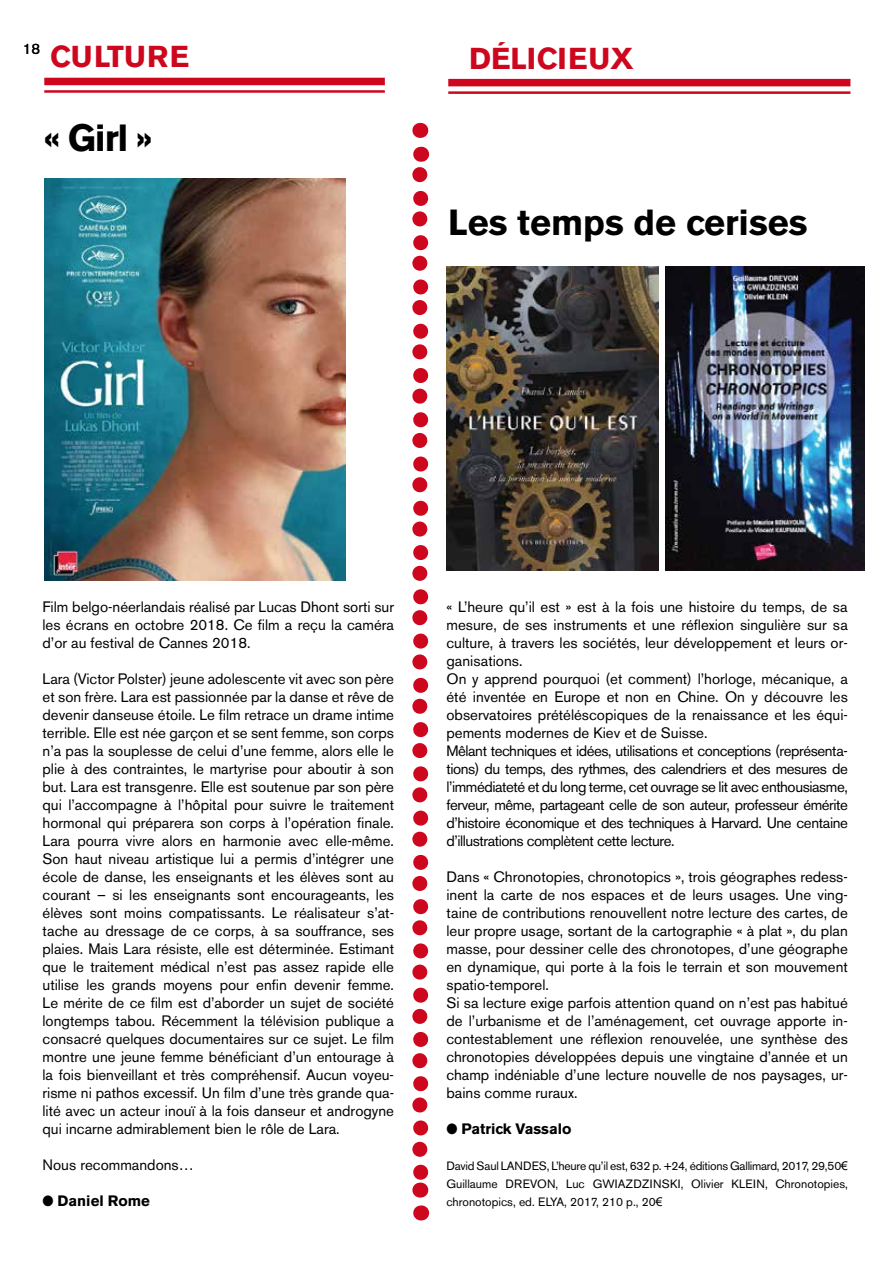
<style>
.page{position:relative;width:893px;height:1263px;background:#fff}
.page>*{position:absolute;margin:0;border:0;box-sizing:border-box;transform-origin:0 0}
.t1{font:700 37.5px "Akzidenz Grotesk BE";color:#000}
.t2{font:700 36px "Akzidenz Grotesk BE";color:#000}
.t3{font:700 30px "Akzidenz Grotesk BE";color:#cd071e}
.t4{font:700 30px "Akzidenz Grotesk BE";letter-spacing:.02em;color:#cd071e}
.t5{font:15px/18px "Akzidenz Grotesk BE";color:#000}
.t6{font:700 15px "Akzidenz Grotesk BE";color:#000}
.t7{font:12px/18px "Akzidenz Grotesk BE";color:#000;text-align:justify}
.s1{font-family:"Arial"}
</style>
<div class="page">
<div style="left:44px;top:78px;width:341px;height:7px;background:#cd071e"></div>
<hr style="left:44px;top:90px;width:341px;height:3px;background:#cd071e">
<div style="left:448px;top:79px;width:402px;height:7px;background:#cd071e"></div>
<hr style="left:448px;top:91px;width:402px;height:3px;background:#cd071e">
<img style="left:44px;top:178px;width:302px;height:402px">
<img style="left:446px;top:266px;width:212px;height:304px">
<svg style="left:420px;top:123px;width:1px;height:15px"></svg>
<svg style="left:412px;top:175px;width:16px;height:1022px"></svg>
<svg style="left:421px;top:147px;width:1px;height:15px"></svg>
<svg style="left:421px;top:1205px;width:1px;height:15px"></svg>
<img style="left:665px;top:266px;width:200px;height:304px">
<p class="t5" style="left:23px;top:40px;width:19px">18</p>
<h3 class="t4" style="left:50px;top:39px;width:140px">CULTURE</h3>
<h3 class="t3" style="left:469px;top:41px;width:166px">DÉLICIEUX</h3>
<h1 class="t1" style="left:44px;top:116px;width:109px">« Girl »</h1>
<h2 class="t2" style="left:448px;top:202px;width:361px">Les temps de cerises</h2>
<p class="t5" style="left:43px;top:598px;width:353px;text-align:justify">Film belgo-néerlandais réalisé par Lucas Dhont sorti sur les écrans en octobre 2018. Ce film a reçu la caméra d’or au festival de Cannes 2018.</p>
<p class="t5" style="left:43px;top:670px;width:353px;text-align:justify">Lara (Victor Polster) jeune adolescente vit avec son père et son frère. Lara est passionnée par la danse et rêve de devenir danseuse étoile. Le film retrace un drame intime terrible. Elle est née garçon et se sent femme, son corps n’a pas la souplesse de celui d’une femme, alors elle le plie à des contraintes, le martyrise pour aboutir à son but. Lara est transgenre. Elle est soutenue par son père qui l’accompagne à l’hôpital pour suivre le traitement hormonal qui préparera son corps à l’opération finale.<br>Lara pourra vivre alors en harmonie avec elle-même.<br>Son haut niveau artistique lui a permis d’intégrer une école de danse, les enseignants et les élèves sont au courant – si les enseignants sont encourageants, les élèves sont moins compatissants. Le réalisateur s’at&shy;tache au dressage de ce corps, à sa souffrance, ses plaies. Mais Lara résiste, elle est déterminée. Estimant que le traitement médical n’est pas assez rapide elle utilise les grands moyens pour enfin devenir femme.<br>Le mérite de ce film est d’aborder un sujet de société longtemps tabou. Récemment la télévision publique a consacré quelques documentaires sur ce sujet. Le film montre une jeune femme bénéficiant d’un entourage à la fois bienveillant et très compréhensif. Aucun voyeu&shy;risme ni pathos excessif. Un film d’une très grande qua&shy;lité avec un acteur inouï à la fois danseur et androgyne qui incarne admirablement bien le rôle de Lara.</p>
<p class="t5" style="left:43px;top:1156px;width:153px">Nous recommandons…</p>
<p class="t6" style="left:43px;top:1192px;width:109px">● Daniel Rome</p>
<p class="t5" style="left:446px;top:598px;width:403px">« L’heure qu’il est » est à la fois une histoire du temps, de sa mesure, de ses instruments et une réflexion singulière sur sa culture, à travers les sociétés, leur développement et leurs or&shy;ganisations.<br>On y apprend pourquoi (et comment) l’horloge, mécanique, a été inventée en Europe et non en Chine. On y découvre les observatoires prétéléscopiques de la renaissance et les équi&shy;pements modernes de Kiev et de Suisse.<br>Mêlant techniques et idées, utilisations et conceptions (représenta&shy;tions) du temps, des rythmes, des calendriers et des mesures de l’immédiateté et du long terme, cet ouvrage se lit avec enthousiasme, ferveur, même, partageant celle de son auteur, professeur émérite d’histoire économique et des techniques à Harvard. Une centaine d’illustrations complètent cette lecture.</p>
<p class="t5" style="left:446px;top:868px;width:403px">Dans « Chronotopies, chronotopics », trois géographes redess&shy;inent la carte de nos espaces et de leurs usages. Une ving&shy;taine de contributions renouvellent notre lecture des cartes, de leur propre usage, sortant de la cartographie « à plat », du plan masse, pour dessiner celle des chronotopes, d’une géographe en dynamique, qui porte à la fois le terrain et son mouvement spatio-temporel.<br>Si sa lecture exige parfois attention quand on n’est pas habitué de l’urbanisme et de l’aménagement, cet ouvrage apporte in&shy;contestablement une réflexion renouvelée, une synthèse des chronotopies développées depuis une vingtaine d’année et un champ indéniable d’une lecture nouvelle de nos paysages, ur&shy;bains comme ruraux.</p>
<p class="t6" style="left:446px;top:1120px;width:127px">● Patrick Vassalo</p>
<p class="t7" style="left:446px;top:1157px;width:403px">David Saul LANDES, L’heure qu’il est, 632 p. +24, éditions Gallimard, 2017, 29,50<span class="s1">€ </span>Guillaume DREVON, Luc GWIAZDZINSKI, Olivier KLEIN, Chronotopies, chronotopics, ed. ELYA, 2017, 210 p., 20<span class="s1">€</span></p>
</div>
